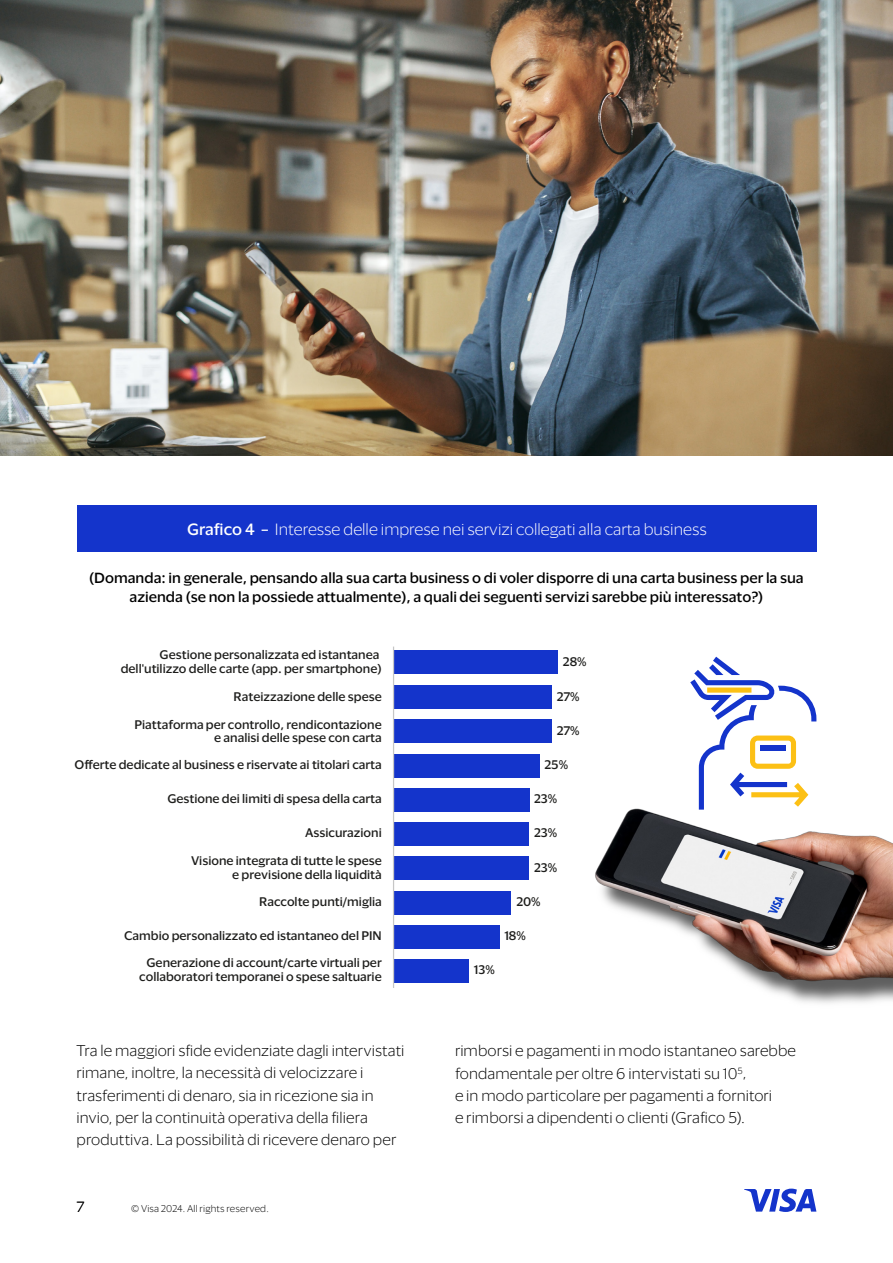
<style>
.page{position:relative;width:893px;height:1263px;background:#fff}
.page>*{position:absolute;margin:0;border:0;box-sizing:border-box;transform-origin:0 0}
.t1{font:300 15px "Visa Dialect";color:#fff}
.t2{font:300 14.25px/22.2px "Visa Dialect";letter-spacing:.005em;color:#000}
.t3{font:500 13.5px/19.5px "Visa Dialect";color:#000;text-align:center}
.t4{font:300 13.5px "Visa Dialect";color:#000}
.t5{font:500 11.4px/13.8px "Visa Dialect";color:#1d1d1b;text-align:right}
.t6{font:300 9px "Visa Dialect";letter-spacing:.025em;color:#000}
.s1{font-weight:500}
</style>
<div class="page">
<svg style="left:744px;top:1188px;width:72px;height:24px"></svg>
<div style="left:393px;top:650px;width:165px;height:24px;background:#1434cb"></div>
<div style="left:393px;top:685px;width:158px;height:24px;background:#1434cb"></div>
<div style="left:393px;top:719px;width:158px;height:24px;background:#1434cb"></div>
<div style="left:393px;top:753px;width:147px;height:24px;background:#1434cb"></div>
<div style="left:393px;top:788px;width:137px;height:24px;background:#1434cb"></div>
<div style="left:393px;top:822px;width:136px;height:24px;background:#1434cb"></div>
<div style="left:393px;top:856px;width:136px;height:24px;background:#1434cb"></div>
<div style="left:393px;top:891px;width:118px;height:24px;background:#1434cb"></div>
<div style="left:393px;top:925px;width:107px;height:23px;background:#1434cb"></div>
<div style="left:393px;top:959px;width:76px;height:23px;background:#1434cb"></div>
<hr style="left:393px;top:647px;width:1px;height:341px;background:#c6c6c6">
<img style="left:595px;top:808px;width:298px;height:196px">
<div style="left:77px;top:505px;width:739px;height:47px;background:#1434cb"></div>
<img style="left:0;top:0;width:893px;height:455px">
<svg style="left:690px;top:657px;width:126px;height:153px"></svg>
<div style="left:760px;top:746px;width:26px;height:5px;background:#1434cb"></div>
<h1 class="t1" style="left:187px;top:519px;width:521px"><span class="s1">Grafico 4 –</span> Interesse delle imprese nei servizi collegati alla carta business</h1>
<p class="t3" style="left:89px;top:567px;width:716px">(Domanda: in generale, pensando alla sua carta business o di voler disporre di una carta business per la sua azienda (se non la possiede attualmente), a quali dei seguenti servizi sarebbe più interessato?)</p>
<p class="t5" style="left:121px;top:647px;width:263px">Gestione personalizzata ed istantanea dell'utilizzo delle carte (app. per smartphone)</p>
<p class="t5" style="left:233px;top:689px;width:150px">Rateizzazione delle spese</p>
<p class="t5" style="left:134px;top:716px;width:249px">Piattaforma per controllo, rendicontazione e analisi delle spese con carta</p>
<p class="t5" style="left:75px;top:757px;width:309px">Offerte dedicate al business e riservate ai titolari carta</p>
<p class="t5" style="left:167px;top:791px;width:216px">Gestione dei limiti di spesa della carta</p>
<p class="t5" style="left:305px;top:825px;width:78px">Assicurazioni</p>
<p class="t5" style="left:191px;top:853px;width:192px">Visione integrata di tutte le spese e previsione della liquidità</p>
<p class="t5" style="left:259px;top:894px;width:124px">Raccolte punti/miglia</p>
<p class="t5" style="left:124px;top:928px;width:259px">Cambio personalizzato ed istantaneo del PIN</p>
<p class="t5" style="left:139px;top:955px;width:244px">Generazione di account/carte virtuali per collaboratori temporanei o spese saltuarie</p>
<p class="t5" style="left:474px;top:962px;width:22px">13%</p>
<p class="t5" style="left:563px;top:654px;width:25px">28%</p>
<p class="t5" style="left:557px;top:689px;width:24px">27%</p>
<p class="t5" style="left:557px;top:722px;width:24px">27%</p>
<p class="t5" style="left:545px;top:757px;width:25px">25%</p>
<p class="t5" style="left:534px;top:791px;width:24px">23%</p>
<p class="t5" style="left:534px;top:825px;width:24px">23%</p>
<p class="t5" style="left:534px;top:859px;width:24px">23%</p>
<p class="t5" style="left:516px;top:894px;width:26px">20%</p>
<p class="t5" style="left:504px;top:928px;width:23px">18%</p>
<p class="t2" style="left:77px;top:1039px;width:329px">Tra le maggiori sfide evidenziate dagli intervistati rimane, inoltre, la necessità di velocizzare i trasferimenti di denaro, sia in ricezione sia in invio, per la continuità operativa della filiera produttiva. La possibilità di ricevere denaro per</p>
<p class="t2" style="left:455px;top:1039px;width:343px">rimborsi e pagamenti in modo istantaneo sarebbe fondamentale per oltre 6 intervistati su 10<sup>5</sup>,<br>e in modo particolare per pagamenti a fornitori<br>e rimborsi a dipendenti o clienti (Grafico 5).</p>
<p class="t4" style="left:77px;top:1197px;width:9px">7</p>
<p class="t6" style="left:131px;top:1202px;width:139px">© Visa 2024. All rights reserved.</p>
</div>
